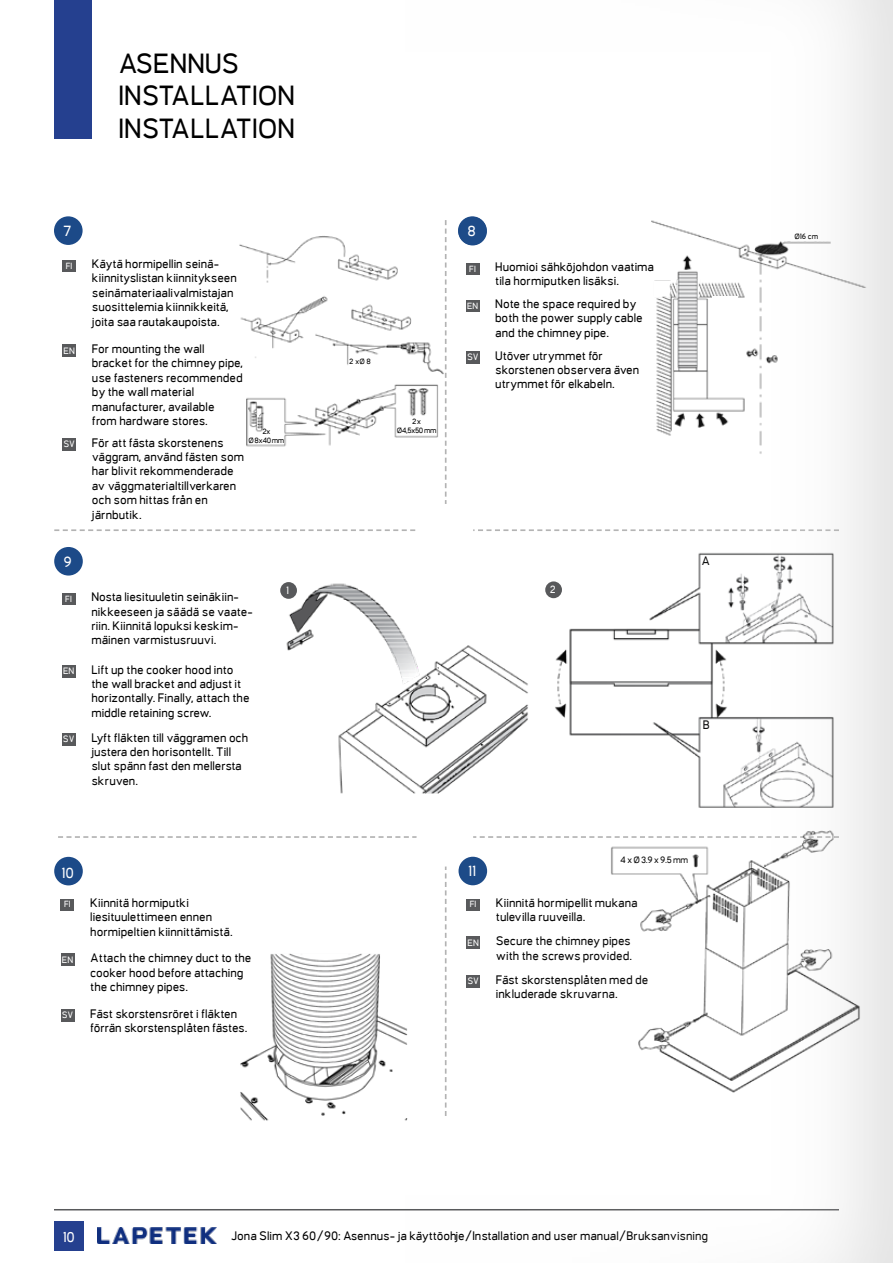
<style>
.page{position:relative;width:893px;height:1263px;background:#fff}
.page>*{position:absolute;margin:0;border:0;box-sizing:border-box;transform-origin:0 0}
.t1{font:700 27px/32.4px "Orcin Sans";color:#000}
.t2{font:700 14.4px "Orcin Sans";color:#fff}
.t3{font:700 14.1px "Orcin Sans";color:#fff}
.t4{font:700 12px/14.4px "Orcin Sans";color:#000}
.t5{font:700 10.35px "Orcin Sans";color:#fff}
.t6{font:700 9px "Orcin Sans";color:#fff}
.t7{font:700 9px "Orcin Sans";color:#000}
.t8{font:700 8.7px "Orcin Sans";color:#fff}
.t9{font:700 7.5px/9px "Orcin Sans";letter-spacing:-.06em;color:#000;text-align:center}
</style>
<div class="page">
<div style="left:0;top:0;width:893px;height:1263px;background:#000;opacity:.56"></div>
<div style="left:280px;top:582px;width:17px;height:17px;background:#58595b;border-radius:50%"></div>
<div style="left:545px;top:581px;width:17px;height:17px;background:#58595b;border-radius:50%"></div>
<div style="left:63px;top:260px;width:13px;height:11px;background:#58595b"></div>
<div style="left:63px;top:345px;width:13px;height:12px;background:#58595b"></div>
<div style="left:63px;top:438px;width:13px;height:12px;background:#58595b"></div>
<div style="left:62px;top:593px;width:13px;height:12px;background:#58595b"></div>
<div style="left:62px;top:665px;width:13px;height:12px;background:#58595b"></div>
<div style="left:62px;top:733px;width:13px;height:12px;background:#58595b"></div>
<div style="left:466px;top:263px;width:13px;height:12px;background:#58595b"></div>
<div style="left:466px;top:300px;width:13px;height:12px;background:#58595b"></div>
<div style="left:466px;top:351px;width:14px;height:13px;background:#58595b"></div>
<img style="left:208px;top:222px;width:254px;height:254px">
<h1 class="t1" style="left:119px;top:47px;width:178px">ASENNUS<br>INSTALLATION<br>INSTALLATION</h1>
<p class="t2" style="left:63px;top:222px;width:10px">7</p>
<p class="t2" style="left:467px;top:222px;width:10px">8</p>
<p class="t2" style="left:470px;top:223px;width:5px">1</p>
<p class="t8" style="left:66px;top:260px;width:8px">FI</p>
<p class="t4" style="left:92px;top:257px;width:147px">Käytä hormipellin seinä&shy;kiinnityslistan kiinnitykseen seinämateriaalivalmistajan suosittelemia kiinnikkeitä, joita saa rautakaupoista.</p>
<p class="t6" style="left:64px;top:345px;width:13px">EN</p>
<p class="t4" style="left:92px;top:342px;width:153px">For mounting the wall bracket for the chimney pipe, use fasteners recommended by the wall material manufacturer, available<br>from hardware stores.</p>
<p class="t6" style="left:63px;top:439px;width:13px">SV</p>
<p class="t4" style="left:92px;top:435px;width:154px">För att fästa skorstenens väggram, använd fästen som har blivit rekommenderade av väggmaterialtillverkaren och som hittas från en järnbutik.</p>
<p class="t9" style="left:249px;top:427px;width:37px">2x<br>Ø 8x40 mm</p>
<p class="t2" style="left:64px;top:553px;width:10px">9</p>
<p class="t9" style="left:349px;top:357px;width:23px">2 xØ 8</p>
<p class="t9" style="left:397px;top:416px;width:41px">2 x<br>Ø4,5x50 mm</p>
<p class="t8" style="left:469px;top:264px;width:8px">FI</p>
<p class="t4" style="left:495px;top:259px;width:160px">Huomioi sähköjohdon vaatima tila hormiputken lisäksi.</p>
<p class="t8" style="left:467px;top:300px;width:13px">EN</p>
<p class="t4" style="left:495px;top:297px;width:149px">Note the space required by both the power supply cable and the chimney pipe.</p>
<p class="t6" style="left:467px;top:352px;width:13px">SV</p>
<p class="t4" style="left:495px;top:348px;width:146px">Utöver utrymmet för skorstenen observera även utrymmet för elkabeln.</p>
<p class="t8" style="left:65px;top:594px;width:8px">FI</p>
<p class="t4" style="left:91px;top:590px;width:163px">Nosta liesituuletin seinäkiin&shy;nikkeeseen ja säädä se vaate&shy;riin. Kiinnitä lopuksi keskim&shy;mäinen varmistusruuvi.</p>
<p class="t6" style="left:63px;top:666px;width:13px">EN</p>
<p class="t4" style="left:91px;top:662px;width:160px">Lift up the cooker hood into the wall bracket and adjust it horizontally. Finally, attach the middle retaining screw.</p>
<p class="t6" style="left:63px;top:734px;width:13px">SV</p>
<p class="t4" style="left:91px;top:730px;width:158px">Lyft fläkten till väggramen och justera den horisontellt. Till slut spänn fast den mellersta skruven.</p>
<p class="t5" style="left:286px;top:584px;width:4px">1</p>
<p class="t5" style="left:550px;top:583px;width:7px">2</p>
<p class="t4" style="left:701px;top:553px;width:10px">A</p>
<p class="t4" style="left:703px;top:717px;width:9px">B</p>
<p class="t7" style="left:620px;top:854px;width:69px">4 x Ø 3.9 x 9.5 mm</p>
<p class="t2" style="left:61px;top:864px;width:14px">10</p>
<p class="t2" style="left:468px;top:863px;width:9px">11</p>
<p class="t8" style="left:64px;top:899px;width:8px">FI</p>
<p class="t4" style="left:90px;top:895px;width:144px">Kiinnitä hormiputki liesituulettimeen ennen hormipeltien kiinnittämistä.</p>
<p class="t6" style="left:62px;top:954px;width:13px">EN</p>
<p class="t4" style="left:90px;top:951px;width:163px">Attach the chimney duct to the cooker hood before attaching the chimney pipes.</p>
<p class="t6" style="left:62px;top:1010px;width:13px">SV</p>
<p class="t4" style="left:90px;top:1006px;width:159px">Fäst skorstensröret i fläkten förrän skorstensplåten fästes.</p>
<p class="t8" style="left:470px;top:899px;width:8px">FI</p>
<p class="t4" style="left:496px;top:895px;width:143px">Kiinnitä hormipellit mukana tulevilla ruuveilla.</p>
<p class="t6" style="left:468px;top:937px;width:13px">EN</p>
<p class="t4" style="left:496px;top:934px;width:138px">Secure the chimney pipes with the screws provided.</p>
<p class="t6" style="left:467px;top:976px;width:13px">SV</p>
<p class="t4" style="left:496px;top:972px;width:154px">Fäst skorstensplåten med de inkluderade skruvarna.</p>
<p class="t3" style="left:63px;top:1229px;width:14px">10</p>
<p class="t4" style="left:231px;top:1228px;width:479px">Jona Slim X3 60/90: Asennus- ja käyttöohje/Installation and user manual/Bruksanvisning</p>
<p class="t9" style="left:794px;top:232px;width:25px">Ø16 cm</p>
</div>
